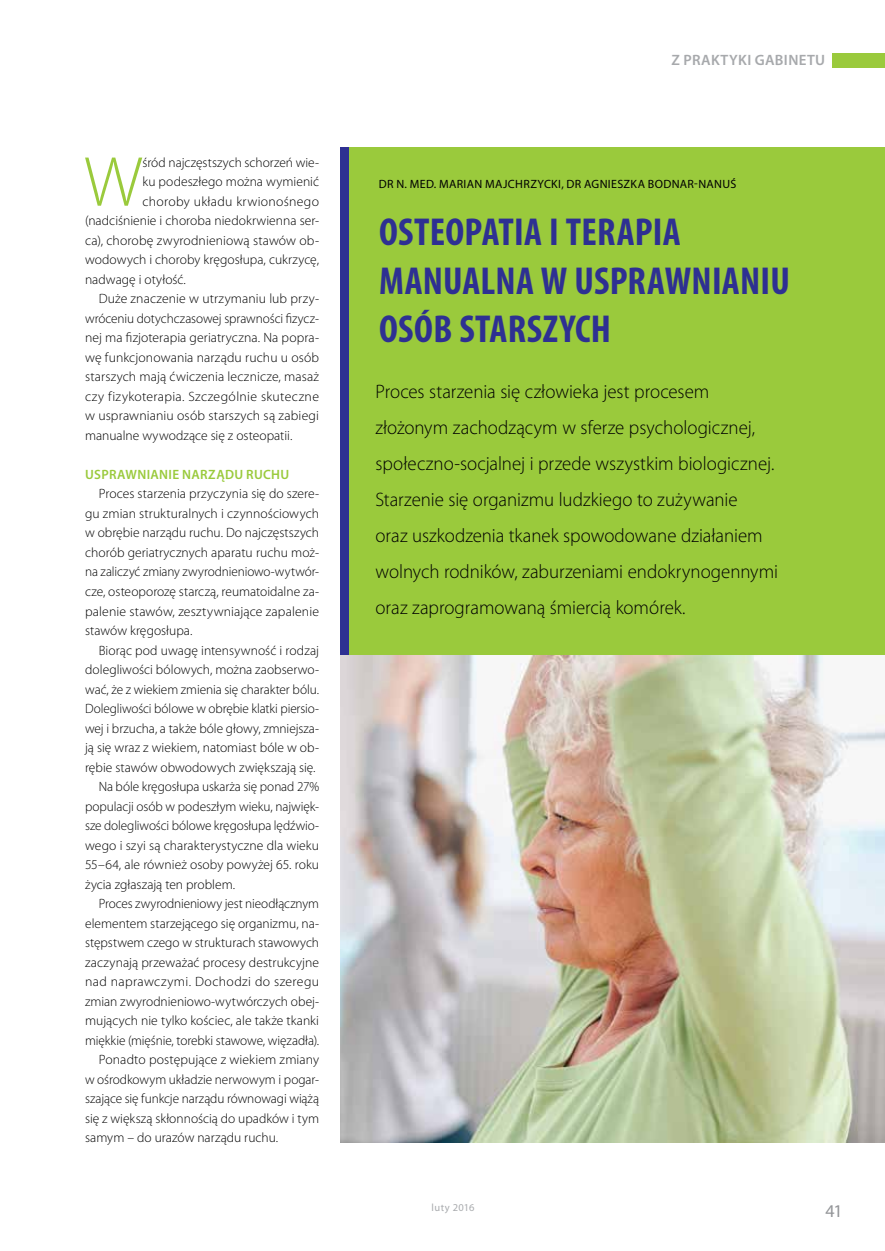
<style>
.page{position:relative;width:885px;height:1251px;background:#fff}
.page>*{position:absolute;margin:0;border:0;box-sizing:border-box;transform-origin:0 0}
.t1{font:300 71.4px "Myriad Pro";color:#9aca3c}
.t2{font:700 condensed 39.15px/48.6px "Myriad Pro";letter-spacing:.005em;color:#2e3092}
.t3{font:300 19.5px/36px "Myriad Pro";color:#000}
.t4{font:18px "Myriad Pro";color:#939598}
.t5{font:600 15px "Myriad Pro";letter-spacing:.025em;color:#a7a9ac}
.t6{font:300 13.5px/19.5px "Myriad Pro";color:#000;text-align:justify}
.t7{font:300 13.5px "Myriad Pro";letter-spacing:.025em;color:#000}
.t8{font:300 13.5px "Myriad Pro";letter-spacing:.03em;color:#000}
.t9{font:600 13.5px "Myriad Pro";letter-spacing:.025em;color:#9aca3c}
.t10{font:12px "Myriad Pro";letter-spacing:.03em;color:#000}
.t11{font:10.5px "Myriad Pro";letter-spacing:.035em;color:#a9abae}
</style>
<div class="page">
<div style="left:832px;top:53px;width:52px;height:15px;background:#9aca3c"></div>
<img style="left:340px;top:654px;width:544px;height:488px">
<div style="left:349px;top:147px;width:535px;height:507px;background:#9aca3c"></div>
<div style="left:340px;top:147px;width:9px;height:507px;background:#2e3092"></div>
<h1 class="t1" style="left:84px;top:139px;width:60px">W</h1>
<p class="t6" style="left:142px;top:152px;width:178px">śród najczęstszych schorzeń wie-</p>
<p class="t6" style="left:142px;top:172px;width:178px">ku podeszłego można wymienić</p>
<p class="t7" style="left:142px;top:193px;width:178px">choroby układu krwionośnego</p>
<p class="t6" style="left:85px;top:211px;width:235px">(nadciśnienie i choroba niedokrwienna ser-</p>
<p class="t6" style="left:85px;top:230px;width:235px">ca), chorobę zwyrodnieniową stawów ob-</p>
<p class="t6" style="left:85px;top:250px;width:235px">wodowych i choroby kręgosłupa, cukrzycę,</p>
<p class="t6" style="left:85px;top:269px;width:102px">nadwagę i otyłość.</p>
<p class="t6" style="left:99px;top:289px;width:222px">Duże znaczenie w utrzymaniu lub przy-</p>
<p class="t6" style="left:85px;top:308px;width:235px">wróceniu dotychczasowej sprawności fizycz-</p>
<p class="t6" style="left:85px;top:328px;width:235px">nej ma fizjoterapia geriatryczna. Na popra-</p>
<p class="t6" style="left:85px;top:347px;width:235px">wę funkcjonowania narządu ruchu u osób</p>
<p class="t6" style="left:85px;top:367px;width:235px">starszych mają ćwiczenia lecznicze, masaż</p>
<p class="t7" style="left:85px;top:388px;width:235px">czy fizykoterapia. Szczególnie skuteczne</p>
<p class="t6" style="left:85px;top:406px;width:235px">w usprawnianiu osób starszych są zabiegi</p>
<p class="t6" style="left:85px;top:425px;width:209px">manualne wywodzące się z osteopatii.</p>
<p class="t9" style="left:85px;top:465px;width:206px">USPRAWNIANIE NARZĄDU RUCHU</p>
<p class="t6" style="left:85px;top:484px;width:235px;text-indent:14px">Proces starzenia przyczynia się do szere&shy;gu zmian strukturalnych i czynnościowych w obrębie narządu ruchu. Do najczęstszych chorób geriatrycznych aparatu ruchu moż&shy;na zaliczyć zmiany zwyrodnieniowo-wytwór&shy;cze, osteoporozę starczą, reumatoidalne za&shy;palenie stawów, zesztywniające zapalenie stawów kręgosłupa.</p>
<p class="t6" style="left:99px;top:640px;width:222px">Biorąc pod uwagę intensywność i rodzaj</p>
<p class="t6" style="left:85px;top:659px;width:235px">dolegliwości bólowych, można zaobserwo-</p>
<p class="t6" style="left:85px;top:679px;width:235px">wać, że z wiekiem zmienia się charakter bólu.</p>
<p class="t6" style="left:85px;top:698px;width:235px">Dolegliwości bólowe w obrębie klatki piersio-</p>
<p class="t6" style="left:85px;top:718px;width:235px">wej i brzucha, a także bóle głowy, zmniejsza-</p>
<p class="t6" style="left:85px;top:737px;width:235px">ją się wraz z wiekiem, natomiast bóle w ob-</p>
<p class="t6" style="left:85px;top:757px;width:232px">rębie stawów obwodowych zwiększają się.</p>
<p class="t6" style="left:99px;top:776px;width:222px">Na bóle kręgosłupa uskarża się ponad 27%</p>
<p class="t6" style="left:85px;top:796px;width:235px">populacji osób w podeszłym wieku, najwięk-</p>
<p class="t6" style="left:85px;top:815px;width:235px">sze dolegliwości bólowe kręgosłupa lędźwio-</p>
<p class="t6" style="left:85px;top:835px;width:235px">wego i szyi są charakterystyczne dla wieku</p>
<p class="t6" style="left:85px;top:854px;width:235px">55–64, ale również osoby powyżej 65. roku</p>
<p class="t6" style="left:85px;top:874px;width:152px">życia zgłaszają ten problem.</p>
<p class="t6" style="left:99px;top:893px;width:222px">Proces zwyrodnieniowy jest nieodłącznym</p>
<p class="t6" style="left:85px;top:913px;width:235px">elementem starzejącego się organizmu, na-</p>
<p class="t6" style="left:85px;top:932px;width:235px">stępstwem czego w strukturach stawowych</p>
<p class="t6" style="left:85px;top:952px;width:235px">zaczynają przeważać procesy destrukcyjne</p>
<p class="t8" style="left:85px;top:973px;width:235px">nad naprawczymi. Dochodzi do szeregu</p>
<p class="t6" style="left:85px;top:991px;width:235px">zmian zwyrodnieniowo-wytwórczych obej-</p>
<p class="t6" style="left:85px;top:1010px;width:235px">mujących nie tylko kościec, ale także tkanki</p>
<p class="t6" style="left:85px;top:1030px;width:235px">miękkie (mięśnie, torebki stawowe, więzadła).</p>
<p class="t6" style="left:99px;top:1049px;width:222px">Ponadto postępujące z wiekiem zmiany</p>
<p class="t6" style="left:85px;top:1069px;width:235px">w ośrodkowym układzie nerwowym i pogar-</p>
<p class="t6" style="left:85px;top:1088px;width:235px">szające się funkcje narządu równowagi wiążą</p>
<p class="t6" style="left:85px;top:1108px;width:235px">się z większą skłonnością do upadków i tym</p>
<p class="t6" style="left:85px;top:1127px;width:195px">samym – do urazów narządu ruchu.</p>
<p class="t5" style="left:671px;top:50px;width:155px">Z PRAKTYKI GABINETU</p>
<p class="t10" style="left:379px;top:177px;width:359px">DR N. MED. MARIAN MAJCHRZYCKI, DR AGNIESZKA BODNAR-NANUŚ</p>
<h2 class="t2" style="left:379px;top:207px;width:412px">OSTEOPATIA I TERAPIA<br>MANUALNA W USPRAWNIANIU<br>OSÓB STARSZYCH</h2>
<p class="t3" style="left:375px;top:373px;width:404px">Proces starzenia się człowieka jest procesem złożonym zachodzącym w sferze psychologicznej, społeczno-socjalnej i przede wszystkim biologicznej.<br>Starzenie się organizmu ludzkiego to zużywanie<br>oraz uszkodzenia tkanek spowodowane działaniem wolnych rodników, zaburzeniami endokrynogennymi oraz zaprogramowaną śmiercią komórek.</p>
<p class="t11" style="left:431px;top:1200px;width:44px">luty 2016</p>
<h3 class="t4" style="left:825px;top:1198px;width:19px">41</h3>
</div>
